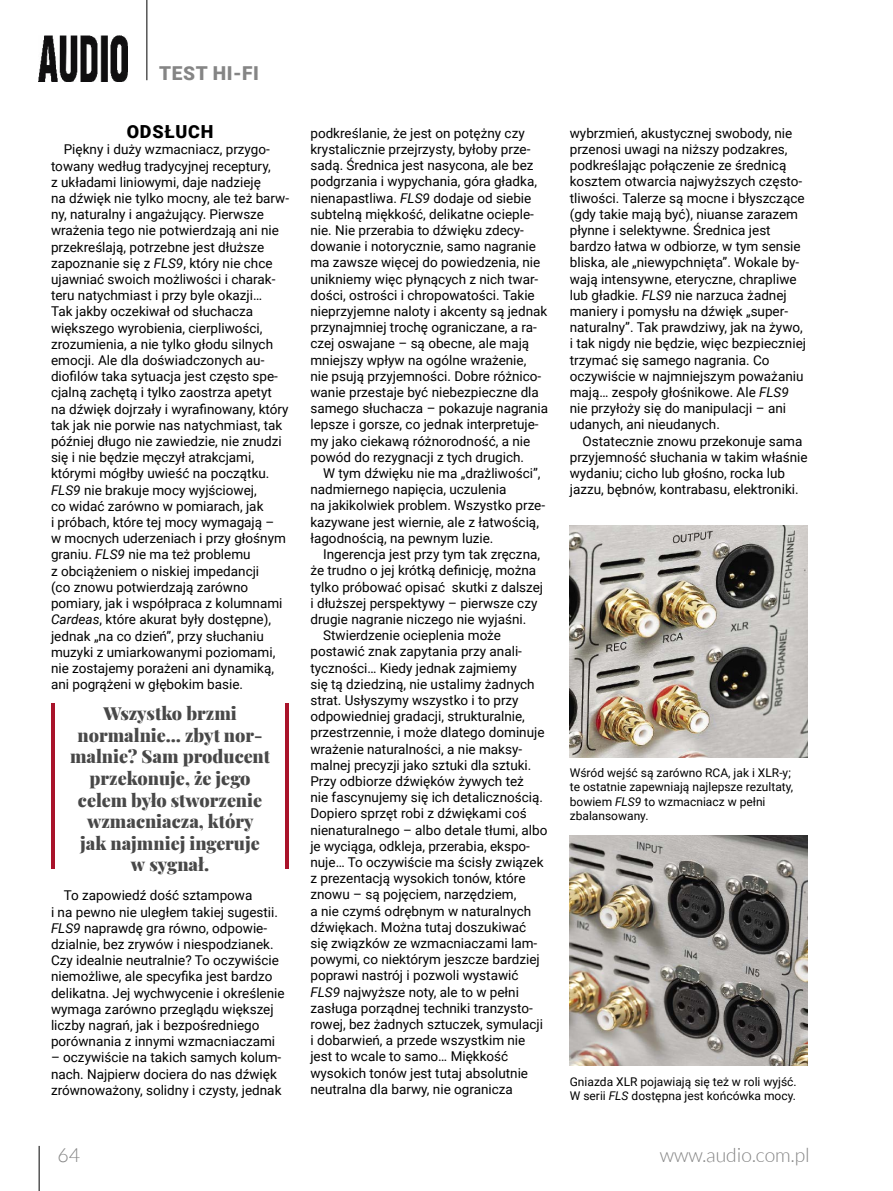
<style>
.page{position:relative;width:893px;height:1191px;background:#fff}
.page>*{position:absolute;margin:0;border:0;box-sizing:border-box;transform-origin:0 0}
.t1{font:300 19.5px "Lato";color:#858585}
.t2{font:900 19.2px "Roboto";letter-spacing:.035em;color:#858585}
.t3{font:900 18px/21.6px "Playfair Display";color:#484848;text-align:center}
.t4{font:900 18px "Roboto";letter-spacing:.045em;color:#000}
.t5{font:13.5px/16.2px "Roboto";color:#000}
.t6{font:12px/14.4px "Roboto";color:#000}
.s1{font-style:italic}
</style>
<div class="page">
<hr style="left:147px;top:0;width:1px;height:80px;background:#000">
<img style="left:39px;top:35px;width:89px;height:46px">
<hr style="left:39px;top:1145px;width:1px;height:46px;background:#000">
<hr style="left:51px;top:703px;width:4px;height:165px;background:#a9132a">
<hr style="left:285px;top:703px;width:4px;height:165px;background:#a9132a">
<img style="left:570px;top:836px;width:238px;height:229px">
<img style="left:570px;top:525px;width:237px;height:232px">
<h2 class="t2" style="left:159px;top:60px;width:101px">TEST HI-FI</h2>
<h3 class="t4" style="left:127px;top:119px;width:88px">ODSŁUCH</h3>
<p class="t5" style="left:51px;top:141px;width:240px;text-indent:13px">Piękny i duży wzmacniacz, przygo&shy;towany według tradycyjnej receptury,<br>z układami liniowymi, daje nadzieję<br>na dźwięk nie tylko mocny, ale też barw&shy;ny, naturalny i angażujący. Pierwsze wrażenia tego nie potwierdzają ani nie przekreślają, potrzebne jest dłuższe zapoznanie się z <span class="s1">FLS9</span>, który nie chce ujawniać swoich możliwości i charak&shy;teru natychmiast i przy byle okazji…<br>Tak jakby oczekiwał od słuchacza większego wyrobienia, cierpliwości, zrozumienia, a nie tylko głodu silnych emocji. Ale dla doświadczonych au&shy;diofilów taka sytuacja jest często spe&shy;cjalną zachętą i tylko zaostrza apetyt na dźwięk dojrzały i wyrafinowany, który tak jak nie porwie nas natychmiast, tak później długo nie zawiedzie, nie znudzi się i nie będzie męczył atrakcjami, którymi mógłby uwieść na początku.<br><span class="s1">FLS9</span> nie brakuje mocy wyjściowej,<br>co widać zarówno w pomiarach, jak<br>i próbach, które tej mocy wymagają –<br>w mocnych uderzeniach i przy głośnym graniu. <span class="s1">FLS9</span> nie ma też problemu<br>z obciążeniem o niskiej impedancji<br>(co znowu potwierdzają zarówno pomiary, jak i współpraca z kolumnami <span class="s1">Cardeas</span>, które akurat były dostępne), jednak „na co dzień”, przy słuchaniu muzyki z umiarkowanymi poziomami, nie zostajemy porażeni ani dynamiką, ani pogrążeni w głębokim basie.</p>
<h3 class="t3" style="left:70px;top:701px;width:202px">Wszystko brzmi normalnie… zbyt nor&shy;malnie? Sam producent przekonuje, że jego celem było stworzenie wzmacniacza, który<br>jak najmniej ingeruje<br>w sygnał.</h3>
<p class="t5" style="left:51px;top:887px;width:235px;text-indent:13px">To zapowiedź dość sztampowa<br>i na pewno nie uległem takiej sugestii.<br><span class="s1">FLS9</span> naprawdę gra równo, odpowie&shy;dzialnie, bez zrywów i niespodzianek.<br>Czy idealnie neutralnie? To oczywiście niemożliwe, ale specyfika jest bardzo delikatna. Jej wychwycenie i określenie wymaga zarówno przeglądu większej liczby nagrań, jak i bezpośredniego porównania z innymi wzmacniaczami</p>
<p class="t5" style="left:51px;top:1049px;width:232px">– oczywiście na takich samych kolum&shy;nach. Najpierw dociera do nas dźwięk zrównoważony, solidny i czysty, jednak</p>
<p class="t5" style="left:310px;top:124px;width:239px">podkreślanie, że jest on potężny czy krystalicznie przejrzysty, byłoby prze&shy;sadą. Średnica jest nasycona, ale bez podgrzania i wypychania, góra gładka, nienapastliwa. <span class="s1">FLS9</span> dodaje od siebie subtelną miękkość, delikatne ocieple&shy;nie. Nie przerabia to dźwięku zdecy&shy;dowanie i notorycznie, samo nagranie ma zawsze więcej do powiedzenia, nie unikniemy więc płynących z nich twar&shy;dości, ostrości i chropowatości. Takie nieprzyjemne naloty i akcenty są jednak przynajmniej trochę ograniczane, a ra&shy;czej oswajane – są obecne, ale mają mniejszy wpływ na ogólne wrażenie,<br>nie psują przyjemności. Dobre różnico&shy;wanie przestaje być niebezpieczne dla samego słuchacza – pokazuje nagrania lepsze i gorsze, co jednak interpretuje&shy;my jako ciekawą różnorodność, a nie powód do rezygnacji z tych drugich.</p>
<p class="t5" style="left:310px;top:464px;width:236px;text-indent:13px">W tym dźwięku nie ma „drażliwości”, nadmiernego napięcia, uczulenia<br>na jakikolwiek problem. Wszystko prze&shy;kazywane jest wiernie, ale z łatwością, łagodnością, na pewnym luzie.</p>
<p class="t5" style="left:323px;top:545px;width:218px">Ingerencja jest przy tym tak zręczna,</p>
<p class="t5" style="left:310px;top:562px;width:227px">że trudno o jej krótką definicję, można</p>
<p class="t5" style="left:310px;top:578px;width:234px">tylko próbować opisać skutki z dalszej</p>
<p class="t5" style="left:310px;top:594px;width:228px">i dłuższej perspektywy – pierwsze czy</p>
<p class="t5" style="left:310px;top:610px;width:217px">drugie nagranie niczego nie wyjaśni.</p>
<p class="t5" style="left:323px;top:626px;width:179px">Stwierdzenie ocieplenia może</p>
<p class="t5" style="left:310px;top:643px;width:213px">postawić znak zapytania przy anali-</p>
<p class="t5" style="left:310px;top:659px;width:208px">tyczności… Kiedy jednak zajmiemy</p>
<p class="t5" style="left:310px;top:675px;width:226px">się tą dziedziną, nie ustalimy żadnych</p>
<p class="t5" style="left:310px;top:691px;width:210px">strat. Usłyszymy wszystko i to przy</p>
<p class="t5" style="left:310px;top:707px;width:216px">odpowiedniej gradacji, strukturalnie,</p>
<p class="t5" style="left:310px;top:724px;width:236px">przestrzennie, i może dlatego dominuje</p>
<p class="t5" style="left:310px;top:740px;width:213px">wrażenie naturalności, a nie maksy-</p>
<p class="t5" style="left:310px;top:756px;width:223px">malnej precyzji jako sztuki dla sztuki.</p>
<p class="t5" style="left:310px;top:772px;width:215px">Przy odbiorze dźwięków żywych też</p>
<p class="t5" style="left:310px;top:788px;width:234px">nie fascynujemy się ich detalicznością.</p>
<p class="t5" style="left:310px;top:805px;width:218px">Dopiero sprzęt robi z dźwiękami coś</p>
<p class="t5" style="left:310px;top:821px;width:238px">nienaturalnego – albo detale tłumi, albo</p>
<p class="t5" style="left:310px;top:837px;width:221px">je wyciąga, odkleja, przerabia, ekspo-</p>
<p class="t5" style="left:310px;top:853px;width:235px">nuje… To oczywiście ma ścisły związek</p>
<p class="t5" style="left:310px;top:869px;width:217px">z prezentacją wysokich tonów, które</p>
<p class="t5" style="left:310px;top:886px;width:207px">znowu – są pojęciem, narzędziem,</p>
<p class="t5" style="left:310px;top:902px;width:222px">a nie czymś odrębnym w naturalnych</p>
<p class="t5" style="left:310px;top:918px;width:217px">dźwiękach. Można tutaj doszukiwać</p>
<p class="t5" style="left:310px;top:934px;width:228px">się związków ze wzmacniaczami lam-</p>
<p class="t5" style="left:310px;top:950px;width:231px">powymi, co niektórym jeszcze bardziej</p>
<p class="t5" style="left:310px;top:967px;width:210px">poprawi nastrój i pozwoli wystawić</p>
<p class="t5" style="left:310px;top:983px;width:210px"><span class="s1">FLS9</span> najwyższe noty, ale to w pełni</p>
<p class="t5" style="left:310px;top:999px;width:224px">zasługa porządnej techniki tranzysto-</p>
<p class="t5" style="left:310px;top:1015px;width:234px">rowej, bez żadnych sztuczek, symulacji</p>
<p class="t5" style="left:310px;top:1031px;width:216px">i dobarwień, a przede wszystkim nie</p>
<p class="t5" style="left:310px;top:1048px;width:199px">jest to wcale to samo… Miękkość</p>
<p class="t5" style="left:310px;top:1064px;width:219px">wysokich tonów jest tutaj absolutnie</p>
<p class="t5" style="left:310px;top:1080px;width:204px">neutralna dla barwy, nie ogranicza</p>
<p class="t5" style="left:570px;top:124px;width:238px">wybrzmień, akustycznej swobody, nie przenosi uwagi na niższy podzakres, podkreślając połączenie ze średnicą kosztem otwarcia najwyższych często&shy;tliwości. Talerze są mocne i błyszczące (gdy takie mają być), niuanse zarazem płynne i selektywne. Średnica jest bardzo łatwa w odbiorze, w tym sensie bliska, ale „niewypchnięta”. Wokale by&shy;wają intensywne, eteryczne, chrapliwe lub gładkie. <span class="s1">FLS9</span> nie narzuca żadnej maniery i pomysłu na dźwięk „super&shy;naturalny”. Tak prawdziwy, jak na żywo, i tak nigdy nie będzie, więc bezpieczniej trzymać się samego nagrania. Co oczywiście w najmniejszym poważaniu mają… zespoły głośnikowe. Ale <span class="s1">FLS9 </span>nie przyłoży się do manipulacji – ani udanych, ani nieudanych.</p>
<p class="t5" style="left:570px;top:432px;width:239px;text-indent:13px">Ostatecznie znowu przekonuje sama przyjemność słuchania w takim właśnie wydaniu; cicho lub głośno, rocka lub jazzu, bębnów, kontrabasu, elektroniki.</p>
<p class="t6" style="left:570px;top:765px;width:225px">Wśród wejść są zarówno RCA, jak i XLR-y; te ostatnie zapewniają najlepsze rezultaty, bowiem <span class="s1">FLS9</span> to wzmacniacz w pełni zbalansowany.</p>
<p class="t6" style="left:570px;top:1074px;width:228px">Gniazda XLR pojawiają się też w roli wyjść.<br>W serii <span class="s1">FLS</span> dostępna jest końcówka mocy.</p>
<h1 class="t1" style="left:57px;top:1144px;width:24px">64</h1>
<h1 class="t1" style="left:660px;top:1144px;width:151px">www.audio.com.pl</h1>
</div>
